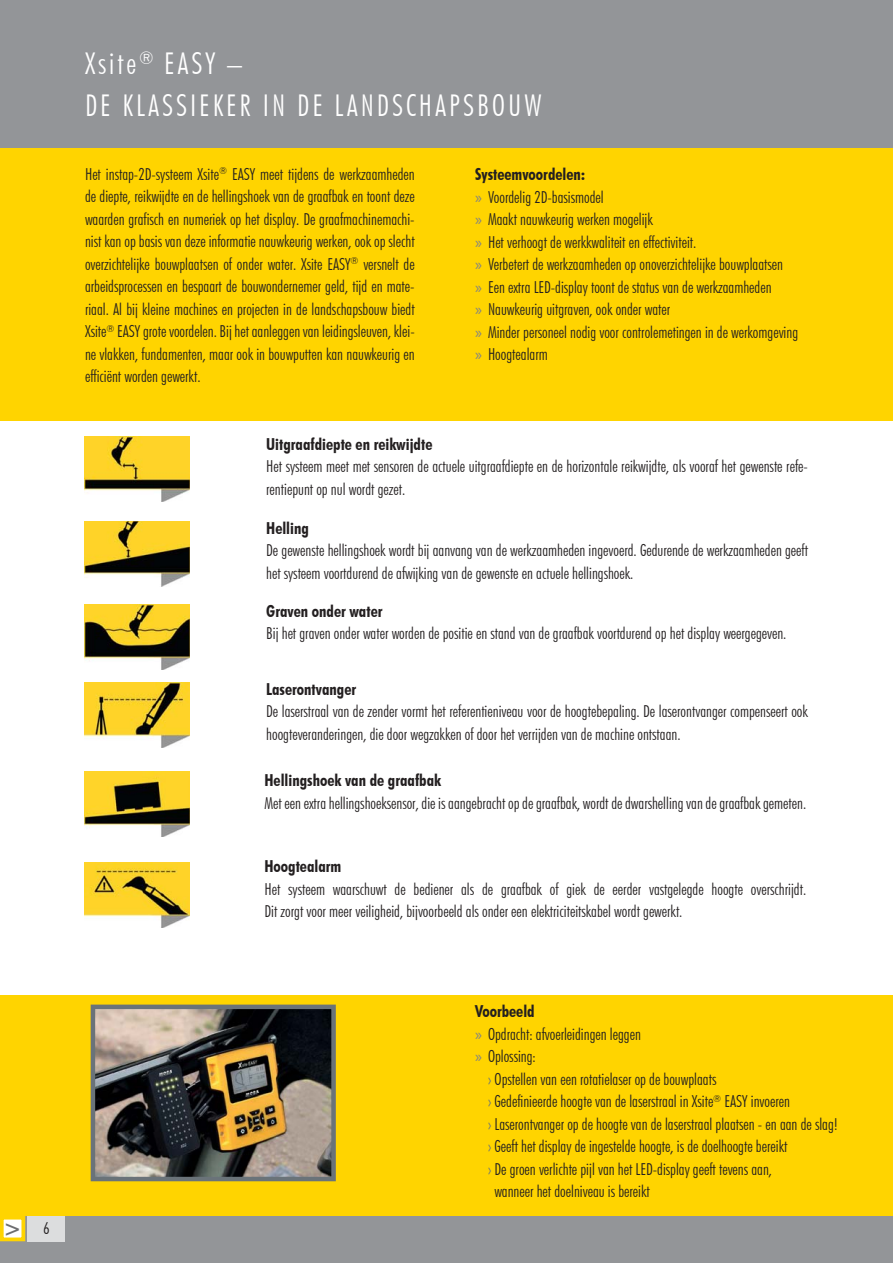
<style>
.page{position:relative;width:893px;height:1263px;background:#fff}
.page>*{position:absolute;margin:0;border:0;box-sizing:border-box;transform-origin:0 0}
.t1{font:300 condensed 30px/42px "Futura BT";letter-spacing:.1em;color:#fff}
.t2{font:700 condensed 22.5px "Futura BT";color:#6d6e70}
.t3{font:300 condensed 16.5px/22.5px "Futura BT";color:#231f20}
.t4{font:700 condensed 16.5px "Futura BT";color:#231f20}
.s1{font-weight:700}
.s2{font-family:"Myriad Pro";font-weight:400;font-stretch:normal;color:#808285}
.s3{color:#6a7379}
</style>
<div class="page">
<div style="left:0;top:0;width:893px;height:149px;background:#939598"></div>
<div style="left:0;top:148px;width:893px;height:272px;background:#ffd400"></div>
<div style="left:0;top:995px;width:893px;height:221px;background:#ffd400"></div>
<div style="left:0;top:1216px;width:893px;height:47px;background:#939598"></div>
<div style="left:2px;top:1218px;width:21px;height:21px;background:#fff"></div>
<div style="left:0;top:1216px;width:25px;height:25px;border:4px solid #ffd400"></div>
<div style="left:27px;top:1216px;width:38px;height:25px;background:#dcddde"></div>
<img style="left:96px;top:1010px;width:235px;height:166px">
<div style="left:91px;top:1005px;width:245px;height:176px;border:4px solid #6a7379"></div>
<img style="left:85px;top:437px;width:105px;height:65px">
<img style="left:85px;top:521px;width:105px;height:65px">
<img style="left:85px;top:605px;width:105px;height:65px">
<img style="left:85px;top:683px;width:105px;height:65px">
<img style="left:85px;top:772px;width:105px;height:65px">
<img style="left:85px;top:863px;width:105px;height:65px">
<h2 class="t2" style="left:3px;top:1214px;width:20px">&gt;</h2>
<p class="t3" style="left:43px;top:1217px;width:8px">6</p>
<h1 class="t1" style="left:85px;top:42px;width:458px">Xsite<sup>®</sup> EASY –<br>DE KLASSIEKER IN DE LANDSCHAPSBOUW</h1>
<p class="t3" style="left:85px;top:162px;width:331px;text-align:justify">Het instap-2D-systeem Xsite<sup>®</sup> EASY meet tijdens de werkzaamheden de diepte, reikwijdte en de hellingshoek van de graafbak en toont deze waarden grafisch en numeriek op het display. De graafmachinemachi&shy;nist kan op basis van deze informatie nauwkeurig werken, ook op slecht overzichtelijke bouwplaatsen of onder water. Xsite EASY<sup>®</sup> versnelt de arbeidsprocessen en bespaart de bouwondernemer geld, tijd en mate&shy;riaal. Al bij kleine machines en projecten in de landschapsbouw biedt Xsite<sup>®</sup> EASY grote voordelen. Bij het aanleggen van leidingsleuven, klei&shy;ne vlakken, fundamenten, maar ook in bouwputten kan nauwkeurig en efficiënt worden gewerkt.</p>
<p class="t3" style="left:475px;top:163px;width:324px"><span class="s1">Systeemvoordelen:<br></span><span class="s2">»</span> Voordelig 2D-basismodel<br><span class="s2">»</span> Maakt nauwkeurig werken mogelijk<br><span class="s2">»</span> Het verhoogt de werkkwaliteit en effectiviteit.<br><span class="s2">»</span> Verbetert de werkzaamheden op onoverzichtelijke bouwplaatsen<br><span class="s2">»</span> Een extra LED-display toont de status van de werkzaamheden<br><span class="s2">»</span> Nauwkeurig uitgraven, ook onder water<br><span class="s2">»</span> Minder personeel nodig voor controlemetingen in de werkomgeving <span class="s2">»</span> Hoogtealarm</p>
<p class="t4" style="left:266px;top:434px;width:168px">Uitgraafdiepte en reikwijdte</p>
<p class="t3" style="left:266px;top:455px;width:543px">Het systeem meet met sensoren de actuele uitgraafdiepte en de horizontale reikwijdte, als vooraf het gewenste refe&shy;rentiepunt op nul wordt gezet.</p>
<p class="t4" style="left:266px;top:518px;width:44px">Helling</p>
<p class="t3" style="left:266px;top:539px;width:543px">De gewenste hellingshoek wordt bij aanvang van de werkzaamheden ingevoerd. Gedurende de werkzaamheden geeft het systeem voortdurend de afwijking van de gewenste en actuele hellingshoek.</p>
<p class="t4" style="left:266px;top:601px;width:118px">Graven onder water</p>
<p class="t3" style="left:266px;top:622px;width:522px">Bij het graven onder water worden de positie en stand van de graafbak voortdurend op het display weergegeven.</p>
<p class="t4" style="left:266px;top:679px;width:91px">Laserontvanger</p>
<p class="t3" style="left:266px;top:700px;width:543px">De laserstraal van de zender vormt het referentieniveau voor de hoogtebepaling. De laserontvanger compenseert ook hoogteveranderingen, die door wegzakken of door het verrijden van de machine ontstaan.</p>
<p class="t4" style="left:264px;top:770px;width:178px">Hellingshoek van de graafbak</p>
<p class="t3" style="left:264px;top:791px;width:543px">Met een extra hellingshoeksensor, die is aangebracht op de graafbak, wordt de dwarshelling van de graafbak gemeten.</p>
<p class="t4" style="left:264px;top:856px;width:78px">Hoogtealarm</p>
<p class="t3" style="left:264px;top:878px;width:543px">Het systeem waarschuwt de bediener als de graafbak of giek de eerder vastgelegde hoogte overschrijdt.<br>Dit zorgt voor meer veiligheid, bijvoorbeeld als onder een elektriciteitskabel wordt gewerkt.</p>
<p class="t3" style="left:475px;top:1000px;width:167px"><span class="s1">Voorbeeld<br></span><span class="s2">»</span> Opdracht: afvoerleidingen leggen <span class="s2">»</span> Oplossing:</p>
<p class="t3" style="left:488px;top:1067px;width:230px"><span class="s3">›</span> Opstellen van een rotatielaser op de bouwplaats</p>
<p class="t3" style="left:488px;top:1090px;width:303px"><span class="s3">›</span> Gedefinieerde hoogte van de laserstraal in Xsite<sup>®</sup> EASY invoeren</p>
<p class="t3" style="left:488px;top:1112px;width:351px"><span class="s3">›</span> Laserontvanger op de hoogte van de laserstraal plaatsen - en aan de slag!</p>
<p class="t3" style="left:488px;top:1135px;width:301px"><span class="s3">›</span> Geeft het display de ingestelde hoogte, is de doelhoogte bereikt</p>
<p class="t3" style="left:488px;top:1157px;width:286px"><span class="s3">›</span> De groen verlichte pijl van het LED-display geeft tevens aan,</p>
<p class="t3" style="left:494px;top:1180px;width:157px">wanneer het doelniveau is bereikt</p>
</div>
